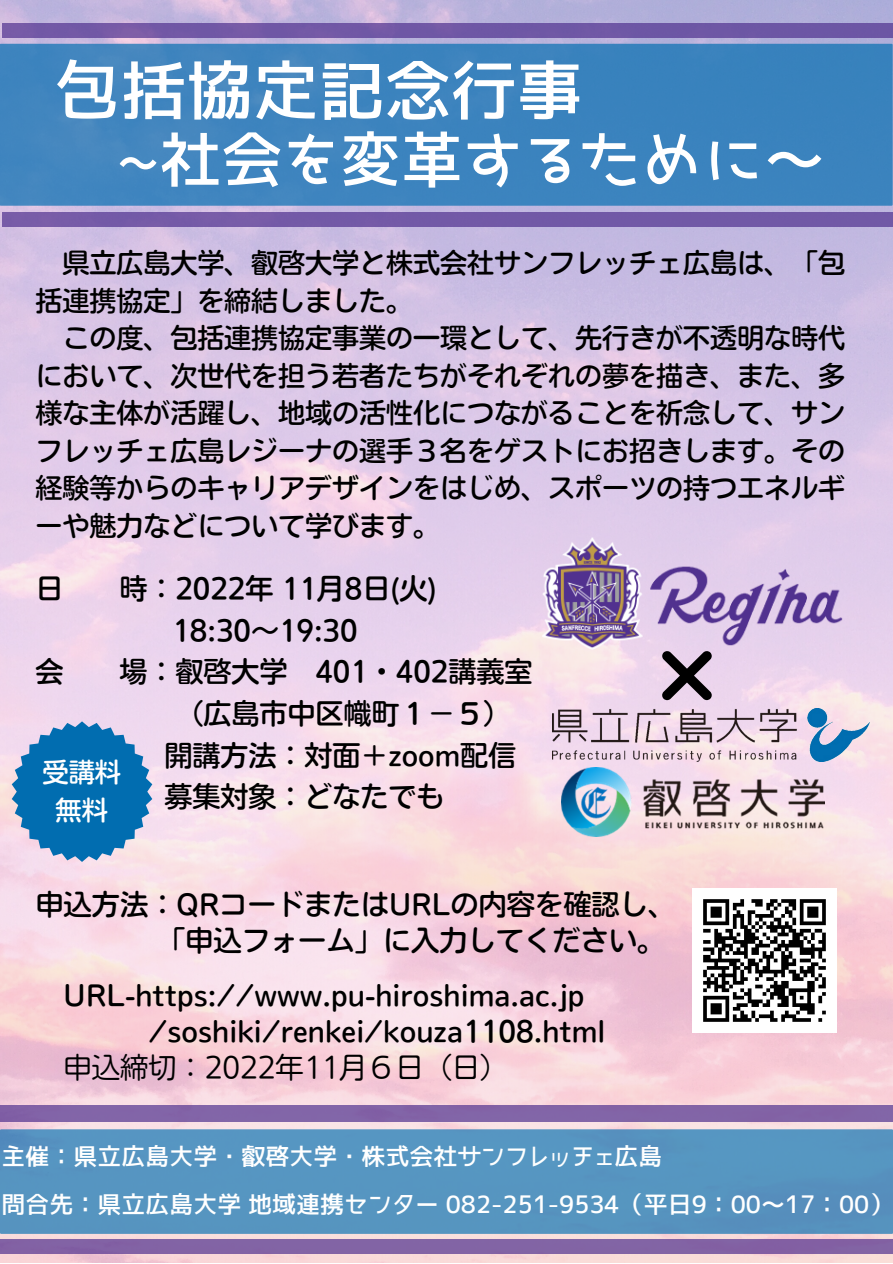
<style>
.page{position:relative;width:893px;height:1264px;background:#fff}
.page>*{position:absolute;margin:0;border:0;box-sizing:border-box;transform-origin:0 0}
.t1{font:66px "JK Gothic M";color:#fff}
.t2{font:61.5px "JK Gothic M";color:#fff}
.t3{font:28.2px/36px "Nud Motoya Maru Std W4";color:#000}
.t4{font:28.2px "Nud Motoya Maru Std W2 b";color:#000}
.t5{font:28.05px/41.5px "Nud Motoya Maru Std W4";color:#000}
.t6{font:27px/37.5px "Nud Motoya Maru Std W4";color:#000}
.t7{font:26.25px/38.2px "Nud Motoya Maru Std W4";color:#fff;text-align:center}
.t8{font:24px/47.2px "JK Gothic M";color:#fff}
</style>
<div class="page">
<img style="left:0;top:0;width:892px;height:1262px">
<svg style="left:661px;top:650px;width:51px;height:50px;background:#817481"></svg>
<div style="left:0;top:44px;width:892px;height:162px;background:#3c83be"></div>
<div style="left:2px;top:212px;width:890px;height:14px;background:#7259a7"></div>
<div style="left:2px;top:23px;width:890px;height:15px;background:#6f57a5"></div>
<div style="left:0;top:1238px;width:892px;height:15px;background:#8264a5"></div>
<div style="left:0;top:1105px;width:892px;height:17px;background:#8264a7"></div>
<div style="left:0;top:1129px;width:892px;height:104px;background:#5695c1"></div>
<img style="left:552px;top:708px;width:317px;height:53px">
<img style="left:561px;top:767px;width:263px;height:69px">
<img style="left:541px;top:537px;width:303px;height:113px">
<svg style="left:12px;top:721px;width:140px;height:141px;background:#438bc0"></svg>
<img style="left:692px;top:888px;width:144px;height:144px">
<h1 class="t1" style="left:55px;top:58px;width:529px">包括協定記念行事</h1>
<h2 class="t2" style="left:116px;top:129px;width:710px">~社会を変革するために～</h2>
<p class="t6" style="left:35px;top:244px;width:811px;text-indent:27px">県立広島大学、叡啓大学と株式会社サンフレッチェ広島は、「包括連携協定」を締結しました。</p>
<p class="t6" style="left:35px;top:319px;width:811px;text-align:justify;text-indent:27px">この度、包括連携協定事業の一環として、先行きが不透明な時代において、次世代を担う若者たちがそれぞれの夢を描き、また、多様な主体が活躍し、地域の活性化につながることを祈念して、サンフレッチェ広島レジーナの選手３名をゲストにお招きします。その経験等からのキャリアデザインをはじめ、スポーツの持つエネルギーや魅力などについて学びます。</p>
<p class="t5" style="left:35px;top:567px;width:22px">日</p>
<p class="t5" style="left:172px;top:567px;width:266px;text-indent:-53px">時：2022年 11月8日(火)<br>18:30～19:30</p>
<p class="t5" style="left:35px;top:651px;width:29px">会</p>
<p class="t5" style="left:119px;top:651px;width:414px">場：叡啓大学 401・402講義室</p>
<p class="t5" style="left:175px;top:692px;width:337px">（広島市中区幟町１－５）</p>
<p class="t5" style="left:164px;top:734px;width:353px">開講方法：対面＋zoom配信</p>
<p class="t5" style="left:164px;top:775px;width:281px">募集対象：どなたでも</p>
<p class="t7" style="left:43px;top:753px;width:80px">受講料無料</p>
<p class="t3" style="left:157px;top:886px;width:520px;text-indent:-122px">申込方法：QRコードまたはURLの内容を確認し、「申込フォーム」に入力してください。</p>
<p class="t3" style="left:148px;top:977px;width:458px;text-indent:-85px">URL-https://www.pu-hiroshima.ac.jp /soshiki/renkei/kouza1108.html</p>
<p class="t4" style="left:64px;top:1053px;width:446px">申込締切：2022年11月６日（日）</p>
<p class="t8" style="left:2px;top:1133px;width:893px">主催：県立広島大学・叡啓大学・株式会社サンフレッチェ広島<br>問合先：県立広島大学地域連携センター 082-251-9534（平日9：00～17：00）</p>
</div>
